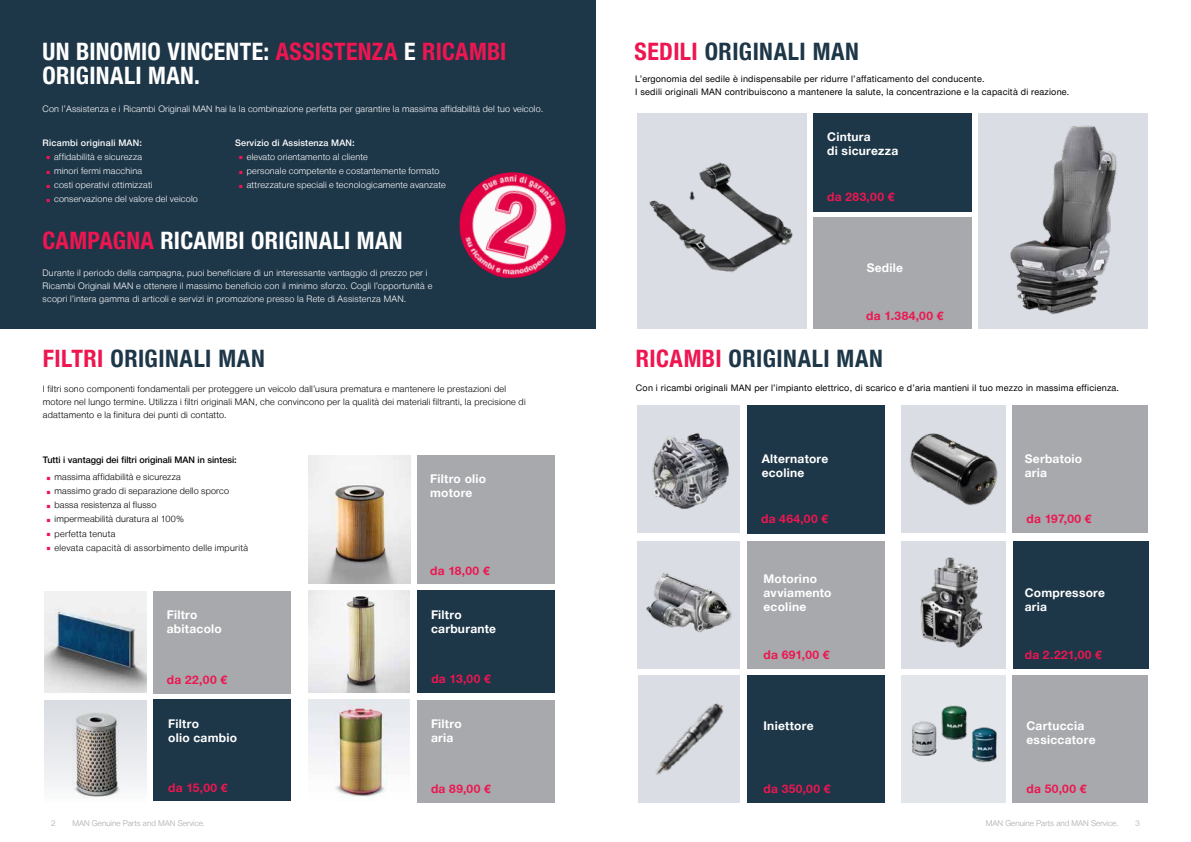
<style>
.page{position:relative;width:1191px;height:842px;background:#fff}
.page>*{position:absolute;margin:0;border:0;box-sizing:border-box;transform-origin:0 0}
.t1{font:700 24px/24px "Man Global Condensed";letter-spacing:.01em;color:#fff}
.t2{font:700 24px "Man Global Condensed";letter-spacing:.02em;color:#1d3648}
.t3{font:700 12px/14px "Man Global";letter-spacing:.02em;color:#fff}
.t4{font:700 12px "Man Global";letter-spacing:.035em;color:#ed1651}
.t5{font:300 9px/14.2px "Man Global";letter-spacing:.02em;color:#fff}
.t6{font:300 9px/14.2px "Man Global";letter-spacing:.025em;color:#000}
.t7{font:9px/13px "Man Global";letter-spacing:.025em;color:#000}
.t8{font:500 9px "Man Global";color:#000}
.t9{font:300 8px "Man Global";color:#a7a9ac}
.s1{color:#ed1651}
.s2{font-weight:500}
.s3{font-family:"Man Global Condensed";font-weight:700;font-size:6px;color:#ed1651}
</style>
<div class="page">
<img style="left:45px;top:701px;width:101px;height:97px">
<div style="left:0;top:0;width:595px;height:329px;background:#1d3648"></div>
<img style="left:308px;top:591px;width:102px;height:101px">
<img style="left:308px;top:456px;width:102px;height:128px">
<img style="left:45px;top:591px;width:101px;height:102px">
<img style="left:308px;top:699px;width:102px;height:101px">
<img style="left:459px;top:172px;width:107px;height:107px">
<div style="left:154px;top:699px;width:137px;height:102px;background:#1d3648"></div>
<div style="left:417px;top:591px;width:137px;height:102px;background:#1d3648"></div>
<div style="left:154px;top:591px;width:137px;height:102px;background:#a7a9ac"></div>
<div style="left:417px;top:456px;width:137px;height:128px;background:#a7a9ac"></div>
<div style="left:417px;top:700px;width:137px;height:102px;background:#a7a9ac"></div>
<div style="left:637px;top:405px;width:103px;height:128px;background:#dadde3"></div>
<img style="left:652px;top:433px;width:77px;height:76px">
<div style="left:900px;top:405px;width:105px;height:128px;background:#dadde3"></div>
<img style="left:900px;top:421px;width:98px;height:108px">
<div style="left:1012px;top:405px;width:135px;height:127px;background:#a7a9ac"></div>
<div style="left:747px;top:405px;width:137px;height:128px;background:#1d3648"></div>
<div style="left:637px;top:541px;width:103px;height:127px;background:#dadde3"></div>
<img style="left:646px;top:573px;width:86px;height:60px">
<div style="left:901px;top:675px;width:104px;height:127px;background:#e2e5e9"></div>
<img style="left:912px;top:705px;width:85px;height:58px">
<div style="left:901px;top:541px;width:104px;height:127px;background:#dadde3"></div>
<img style="left:920px;top:557px;width:63px;height:91px">
<div style="left:638px;top:675px;width:101px;height:127px;background:#dadde3"></div>
<img style="left:656px;top:703px;width:68px;height:72px">
<div style="left:1012px;top:541px;width:136px;height:127px;background:#1d3648"></div>
<div style="left:748px;top:541px;width:136px;height:127px;background:#a7a9ac"></div>
<div style="left:1012px;top:675px;width:135px;height:127px;background:#a7a9ac"></div>
<div style="left:748px;top:675px;width:136px;height:127px;background:#1d3648"></div>
<div style="left:978px;top:113px;width:169px;height:216px;background:#dadde3"></div>
<img style="left:1010px;top:125px;width:107px;height:189px">
<div style="left:813px;top:113px;width:159px;height:99px;background:#1d3648"></div>
<div style="left:637px;top:113px;width:169px;height:216px;background:#dadde3"></div>
<img style="left:649px;top:162px;width:144px;height:111px">
<div style="left:813px;top:217px;width:159px;height:112px;background:#a7a9ac"></div>
<h1 class="t1" style="left:42px;top:39px;width:465px">UN BINOMIO VINCENTE: <span class="s1">ASSISTENZA</span> E <span class="s1">RICAMBI<br></span>ORIGINALI MAN.</h1>
<p class="t5" style="left:43px;top:102px;width:502px">Con l’Assistenza e i Ricambi Originali MAN hai la la combinazione perfetta per garantire la massima affidabilità del tuo veicolo.</p>
<p class="t5" style="left:239px;top:135px;width:208px;text-indent:-4px"><span class="s2">Servizio di Assistenza MAN:<br></span><span class="s3">◾</span> elevato orientamento al cliente<br><span class="s3">◾</span> personale competente e costantemente formato<br><span class="s3">◾</span> attrezzature speciali e tecnologicamente avanzate</p>
<p class="t5" style="left:47px;top:135px;width:153px;text-indent:-4px"><span class="s2">Ricambi originali MAN:<br></span><span class="s3">◾</span> affidabilità e sicurezza<br><span class="s3">◾</span> minori fermi macchina<br><span class="s3">◾</span> costi operativi ottimizzati<br><span class="s3">◾</span> conservazione del valore del veicolo</p>
<h1 class="t1" style="left:43px;top:229px;width:362px"><span class="s1">CAMPAGNA</span> RICAMBI ORIGINALI MAN</h1>
<p class="t5" style="left:43px;top:266px;width:391px;line-height:13px">Durante il periodo della campagna, puoi beneficiare di un interessante vantaggio di prezzo per i<br>Ricambi Originali MAN e ottenere il massimo beneficio con il minimo sforzo. Cogli l’opportunità e scopri l’intera gamma di articoli e servizi in promozione presso la Rete di Assistenza MAN.</p>
<h1 class="t2" style="left:43px;top:345px;width:223px"><span class="s1">FILTRI</span> ORIGINALI MAN</h1>
<p class="t6" style="left:43px;top:382px;width:484px;line-height:13px">I filtri sono componenti fondamentali per proteggere un veicolo dall’usura prematura e mantenere le prestazioni del motore nel lungo termine. Utilizza i filtri originali MAN, che convincono per la qualità dei materiali filtranti, la precisione di adattamento e la finitura dei punti di contatto.</p>
<p class="t8" style="left:43px;top:454px;width:195px">Tutti i vantaggi dei filtri originali MAN in sintesi:</p>
<p class="t6" style="left:47px;top:470px;width:203px"><span class="s3">◾</span> massima affidabilità e sicurezza<br><span class="s3">◾</span> massimo grado di separazione dello sporco<br><span class="s3">◾</span> bassa resistenza al flusso<br><span class="s3">◾</span> impermeabilità duratura al 100%<br><span class="s3">◾</span> perfetta tenuta<br><span class="s3">◾</span> elevata capacità di assorbimento delle impurità</p>
<h2 class="t3" style="left:430px;top:472px;width:58px">Filtro olio motore</h2>
<h2 class="t4" style="left:430px;top:564px;width:61px">da 18,00 €</h2>
<h2 class="t3" style="left:167px;top:608px;width:57px">Filtro abitacolo</h2>
<h2 class="t3" style="left:431px;top:608px;width:67px">Filtro carburante</h2>
<h2 class="t4" style="left:167px;top:673px;width:62px">da 22,00 €</h2>
<h2 class="t4" style="left:431px;top:672px;width:61px">da 13,00 €</h2>
<h2 class="t3" style="left:168px;top:717px;width:70px">Filtro<br>olio cambio</h2>
<h2 class="t3" style="left:431px;top:717px;width:32px">Filtro aria</h2>
<h2 class="t4" style="left:168px;top:781px;width:61px">da 15,00 €</h2>
<h2 class="t4" style="left:431px;top:782px;width:61px">da 89,00 €</h2>
<h1 class="t2" style="left:634px;top:37px;width:226px"><span class="s1">SEDILI</span> ORIGINALI MAN</h1>
<p class="t7" style="left:635px;top:72px;width:436px">L’ergonomia del sedile è indispensabile per ridurre l’affaticamento del conducente.<br>I sedili originali MAN contribuiscono a mantenere la salute, la concentrazione e la capacità di reazione.</p>
<h2 class="t3" style="left:827px;top:129px;width:73px">Cintura<br>di sicurezza</h2>
<h2 class="t4" style="left:827px;top:190px;width:69px">da 283,00 €</h2>
<h2 class="t3" style="left:866px;top:261px;width:38px">Sedile</h2>
<h2 class="t4" style="left:866px;top:309px;width:79px">da 1.384,00 €</h2>
<h1 class="t2" style="left:636px;top:345px;width:248px"><span class="s1">RICAMBI</span> ORIGINALI MAN</h1>
<p class="t7" style="left:636px;top:381px;width:485px">Con i ricambi originali MAN per l’impianto elettrico, di scarico e d’aria mantieni il tuo mezzo in massima efficienza.</p>
<h2 class="t3" style="left:761px;top:451px;width:68px">Alternatore ecoline</h2>
<h2 class="t3" style="left:1024px;top:451px;width:59px">Serbatoio aria</h2>
<h2 class="t4" style="left:761px;top:512px;width:69px">da 464,00 €</h2>
<h2 class="t4" style="left:1026px;top:512px;width:67px">da 197,00 €</h2>
<h2 class="t3" style="left:763px;top:572px;width:70px">Motorino avviamento ecoline</h2>
<h2 class="t3" style="left:1024px;top:586px;width:82px">Compressore aria</h2>
<h2 class="t4" style="left:763px;top:648px;width:68px">da 691,00 €</h2>
<h2 class="t4" style="left:1024px;top:648px;width:79px">da 2.221,00 €</h2>
<h2 class="t3" style="left:763px;top:719px;width:52px">Iniettore</h2>
<h2 class="t4" style="left:763px;top:782px;width:68px">da 350,00 €</h2>
<h2 class="t3" style="left:1026px;top:719px;width:71px">Cartuccia essiccatore</h2>
<h2 class="t4" style="left:1026px;top:782px;width:61px">da 50,00 €</h2>
<p class="t9" style="left:51px;top:818px;width:6px">2</p>
<p class="t9" style="left:72px;top:818px;width:134px">MAN Genuine Parts and MAN Service.</p>
<p class="t9" style="left:985px;top:818px;width:134px">MAN Genuine Parts and MAN Service.</p>
<p class="t9" style="left:1135px;top:818px;width:6px">3</p>
</div>
